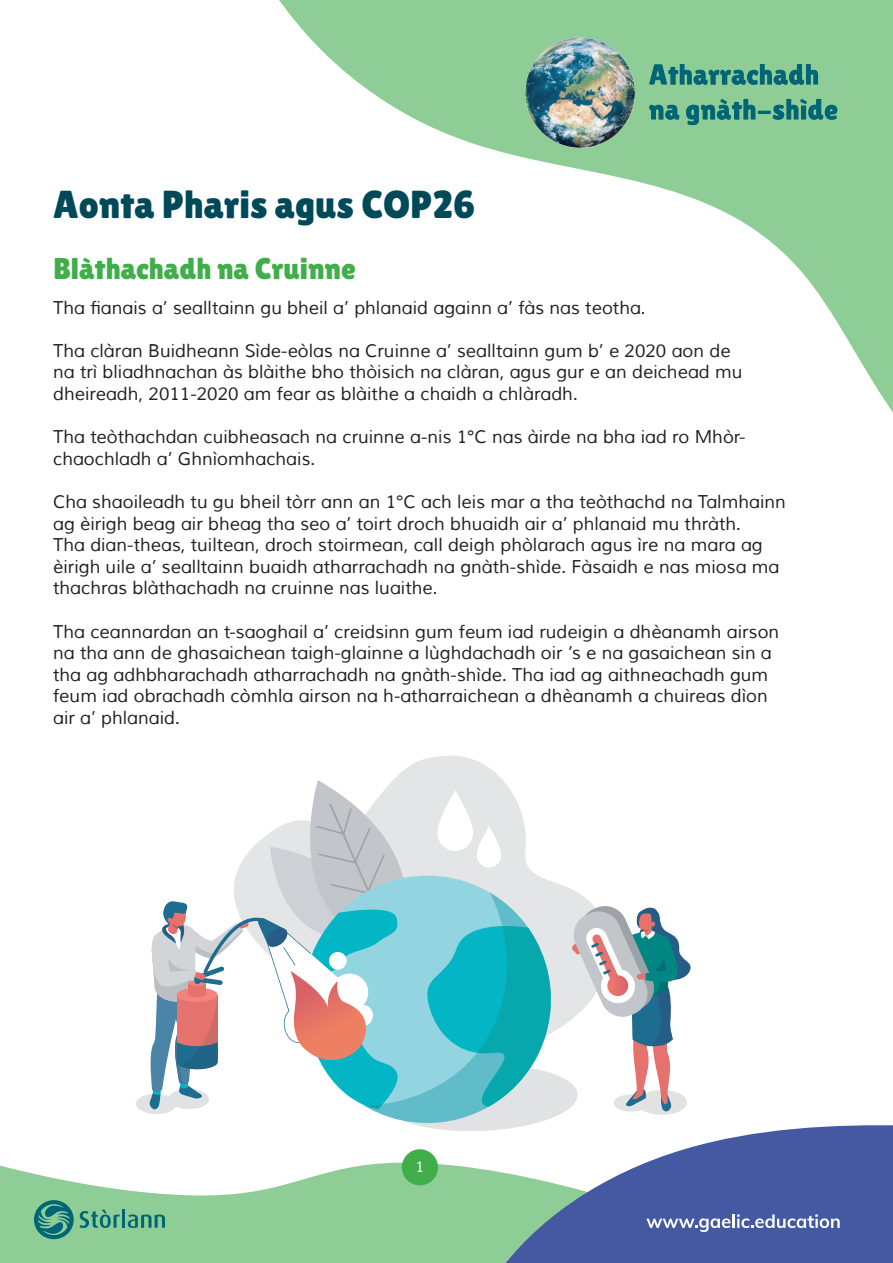
<style>
.page{position:relative;width:893px;height:1263px;background:#fff}
.page>*{position:absolute;margin:0;border:0;box-sizing:border-box;transform-origin:0 0}
.Heading1{font:39px "Lilita One";color:#004958}
.Heading2{font:30px "Lilita One";color:#40ae49}
.t1{font:18px/21.6px "Muli";color:#231f20}
.t2{font:15px "Muli";color:#fff}
</style>
<div class="page">
<svg style="left:279px;top:0;width:614px;height:412px"></svg>
<svg style="left:0;top:1149px;width:444px;height:114px;fill:#8fcd97"></svg>
<svg style="left:444px;top:1125px;width:449px;height:138px;fill:#4459a1"></svg>
<svg style="left:34px;top:1200px;width:40px;height:39px"></svg>
<svg style="left:80px;top:1209px;width:40px;height:19px"></svg>
<hr style="left:122px;top:1209px;width:3px;height:19px;background:#006575">
<svg style="left:128px;top:1214px;width:37px;height:14px"></svg>
<svg style="left:646px;top:1218px;width:84px;height:14px"></svg>
<hr style="left:732px;top:1214px;width:3px;height:14px;background:#fff">
<svg style="left:737px;top:1214px;width:103px;height:14px"></svg>
<img style="left:525px;top:38px;width:110px;height:110px">
<svg style="left:649px;top:64px;width:169px;height:21px"></svg>
<svg style="left:649px;top:105px;width:30px;height:15px"></svg>
<svg style="left:686px;top:99px;width:151px;height:26px"></svg>
<div style="left:402px;top:1149px;width:36px;height:36px;background:#40ae49;border-radius:50%"></div>
<svg style="left:394px;top:756px;width:109px;height:24px;fill:#e3e5e6"></svg>
<svg style="left:136px;top:780px;width:555px;height:351px"></svg>
<p class="Heading1" style="left:53px;top:182px;width:424px">Aonta Pharis agus COP26</p>
<p class="Heading2" style="left:53px;top:252px;width:304px">Blàthachadh na Cruinne</p>
<p class="t1" style="left:53px;top:297px;width:594px">Tha fianais a’ sealltainn gu bheil a’ phlanaid againn a’ fàs nas teotha.</p>
<p class="t1" style="left:53px;top:340px;width:691px">Tha clàran Buidheann Sìde-eòlas na Cruinne a’ sealltainn gum b’ e 2020 aon de na trì bliadhnachan às blàithe bho thòisich na clàran, agus gur e an deichead mu dheireadh, 2011-2020 am fear as blàithe a chaidh a chlàradh.</p>
<p class="t1" style="left:53px;top:427px;width:694px">Tha teòthachdan cuibheasach na cruinne a-nis 1°C nas àirde na bha iad ro Mhòr&shy;chaochladh a’ Ghnìomhachais.</p>
<p class="t1" style="left:53px;top:491px;width:734px">Cha shaoileadh tu gu bheil tòrr ann an 1°C ach leis mar a tha teòthachd na Talmhainn ag èirigh beag air bheag tha seo a’ toirt droch bhuaidh air a’ phlanaid mu thràth.</p>
<p class="t1" style="left:53px;top:535px;width:728px">Tha dian-theas, tuiltean, droch stoirmean, call deigh phòlarach agus ìre na mara ag èirigh uile a’ sealltainn buaidh atharrachadh na gnàth-shìde. Fàsaidh e nas miosa ma thachras blàthachadh na cruinne nas luaithe.</p>
<p class="t1" style="left:53px;top:621px;width:728px">Tha ceannardan an t-saoghail a’ creidsinn gum feum iad rudeigin a dhèanamh airson na tha ann de ghasaichean taigh-glainne a lùghdachadh oir ’s e na gasaichean sin a tha ag adhbharachadh atharrachadh na gnàth-shìde. Tha iad ag aithneachadh gum feum iad obrachadh còmhla airson na h-atharraichean a dhèanamh a chuireas dìon air a’ phlanaid.</p>
<p class="t2" style="left:416px;top:1158px;width:10px">1</p>
</div>
